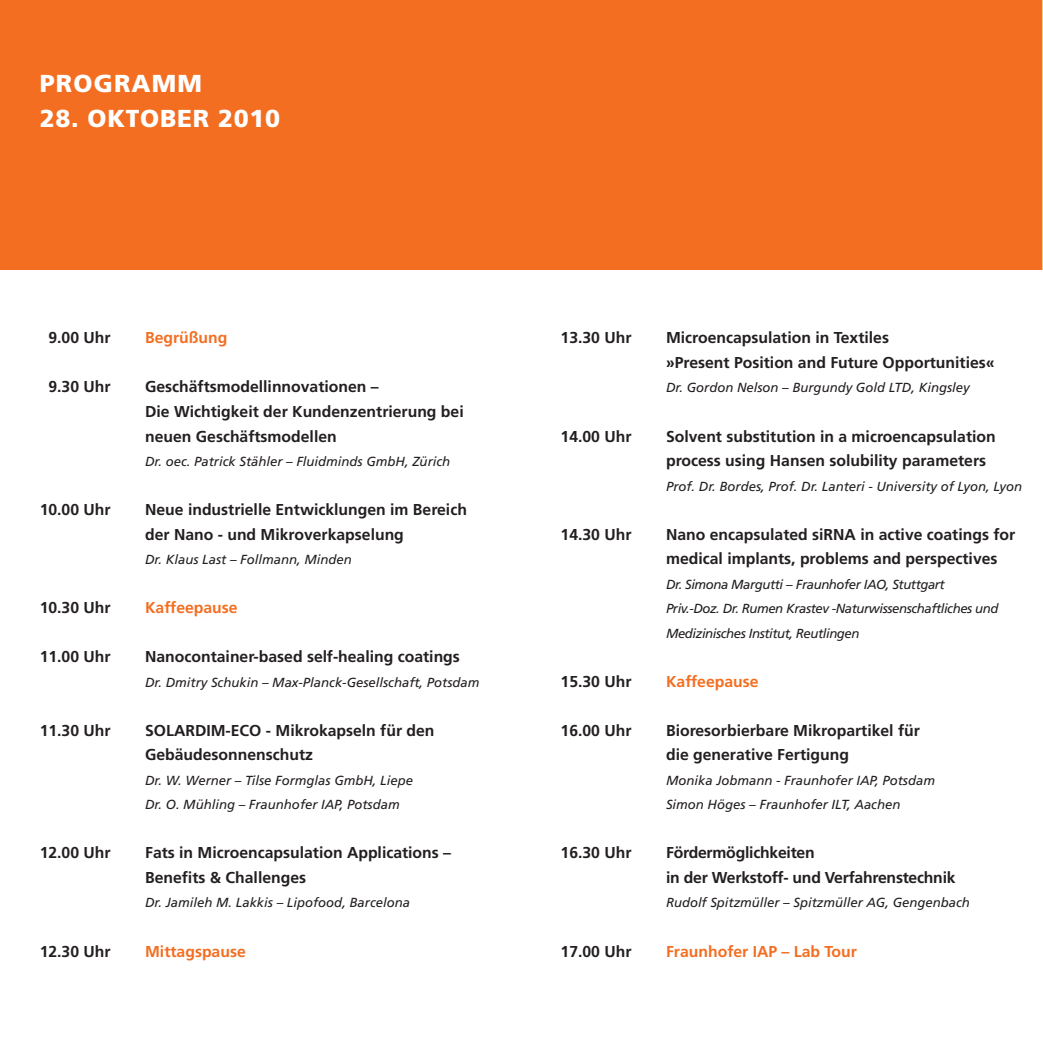
<style>
.page{position:relative;width:1043px;height:1042px;background:#fff}
.page>*{position:absolute;margin:0;border:0;box-sizing:border-box;transform-origin:0 0}
._03_Standardüberschr{font:900 24.5px "Frutiger LT Com";letter-spacing:.03em;color:#fff}
._03_Standardüberschr-2{font:900 24.5px "Frutiger LT Com";letter-spacing:.05em;color:#fff}
._06_Fließtext{font:700 15.75px/24.5px "Frutiger LT Com";color:#231f20}
._07_Zwischenüberschr{font:700 15.75px "Frutiger LT Com";color:#231f20}
._07_Zwischenüberschr-2{font:700 15.75px "Frutiger LT Com";color:#f36e21}
._06_Fließtext-2{font:italic 13.12px/24.5px "Frutiger LT Com";color:#231f20}
._05_Marginalie_Bildu{font:italic 13.12px "Frutiger LT Com";color:#231f20}
._06_Fließtext-3{font:italic 13.12px/24.5px "Frutiger LT Com";letter-spacing:-.03em;color:#231f20}
</style>
<div class="page">
<div style="left:0;top:0;width:1042px;height:270px;background:#f36e21"></div>
<hr style="left:1042px;top:0;width:1px;height:270px;background:#fdc689">
<p class="_03_Standardüberschr-2" style="left:40px;top:69px;width:164px">PROGRAMM</p>
<p class="_03_Standardüberschr" style="left:40px;top:104px;width:242px">28. OKTOBER 2010</p>
<p class="_07_Zwischenüberschr" style="left:48px;top:328px;width:64px">9.00 Uhr</p>
<p class="_07_Zwischenüberschr" style="left:48px;top:377px;width:64px">9.30 Uhr</p>
<p class="_07_Zwischenüberschr" style="left:40px;top:500px;width:72px">10.00 Uhr</p>
<p class="_07_Zwischenüberschr" style="left:40px;top:598px;width:72px">10.30 Uhr</p>
<p class="_07_Zwischenüberschr" style="left:40px;top:647px;width:72px">11.00 Uhr</p>
<p class="_07_Zwischenüberschr" style="left:40px;top:720px;width:72px">11.30 Uhr</p>
<p class="_07_Zwischenüberschr" style="left:40px;top:843px;width:72px">12.00 Uhr</p>
<p class="_07_Zwischenüberschr" style="left:40px;top:941px;width:72px">12.30 Uhr</p>
<p class="_07_Zwischenüberschr-2" style="left:145px;top:328px;width:84px">Begrüßung</p>
<p class="_06_Fließtext" style="left:145px;top:374px;width:320px">Geschäftsmodellinnovationen –<br>Die Wichtigkeit der Kundenzentrierung bei neuen Geschäftsmodellen</p>
<p class="_05_Marginalie_Bildu" style="left:145px;top:453px;width:307px">Dr. oec. Patrick Stähler – Fluidminds GmbH, Zürich</p>
<p class="_06_Fließtext" style="left:145px;top:497px;width:323px">Neue industrielle Entwicklungen im Bereich der Nano - und Mikroverkapselung</p>
<p class="_05_Marginalie_Bildu" style="left:145px;top:551px;width:208px">Dr. Klaus Last – Follmann, Minden</p>
<p class="_07_Zwischenüberschr-2" style="left:145px;top:598px;width:94px">Kaffeepause</p>
<p class="_06_Fließtext" style="left:145px;top:644px;width:316px">Nanocontainer-based self-healing coatings</p>
<p class="_06_Fließtext-2" style="left:145px;top:669px;width:336px">Dr. Dmitry Schukin – Max-Planck-Gesellschaft, Potsdam</p>
<p class="_06_Fließtext" style="left:145px;top:717px;width:291px">SOLARDIM-ECO - Mikrokapseln für den<br>Gebäudesonnenschutz</p>
<p class="_06_Fließtext-2" style="left:145px;top:767px;width:269px">Dr. W. Werner – Tilse Formglas GmbH, Liepe<br>Dr. O. Mühling – Fraunhofer IAP, Potsdam</p>
<p class="_06_Fließtext" style="left:145px;top:840px;width:307px">Fats in Microencapsulation Applications –<br>Benefits &amp; Challenges</p>
<p class="_06_Fließtext-2" style="left:145px;top:890px;width:267px">Dr. Jamileh M. Lakkis – Lipofood, Barcelona</p>
<p class="_07_Zwischenüberschr-2" style="left:145px;top:941px;width:102px">Mittagspause</p>
<p class="_07_Zwischenüberschr" style="left:561px;top:328px;width:72px">13.30 Uhr</p>
<p class="_07_Zwischenüberschr" style="left:561px;top:426px;width:72px">14.00 Uhr</p>
<p class="_07_Zwischenüberschr" style="left:561px;top:524px;width:72px">14.30 Uhr</p>
<p class="_07_Zwischenüberschr" style="left:561px;top:671px;width:72px">15.30 Uhr</p>
<p class="_07_Zwischenüberschr" style="left:561px;top:720px;width:72px">16.00 Uhr</p>
<p class="_07_Zwischenüberschr" style="left:561px;top:843px;width:72px">16.30 Uhr</p>
<p class="_07_Zwischenüberschr" style="left:561px;top:941px;width:72px">17.00 Uhr</p>
<p class="_06_Fließtext" style="left:666px;top:325px;width:330px">Microencapsulation in Textiles<br>»Present Position and Future Opportunities«</p>
<p class="_06_Fließtext-2" style="left:666px;top:375px;width:305px">Dr. Gordon Nelson – Burgundy Gold LTD, Kingsley</p>
<p class="_06_Fließtext" style="left:666px;top:423px;width:331px">Solvent substitution in a microencapsulation process using Hansen solubility parameters</p>
<p class="_06_Fließtext-2" style="left:666px;top:473px;width:357px">Prof. Dr. Bordes, Prof. Dr. Lanteri - University of Lyon, Lyon</p>
<p class="_06_Fließtext" style="left:666px;top:521px;width:351px">Nano encapsulated siRNA in active coatings for medical implants, problems and perspectives</p>
<p class="_06_Fließtext-3" style="left:666px;top:571px;width:280px">Dr. Simona Margutti – Fraunhofer IAO, Stuttgart</p>
<p class="_06_Fließtext-3" style="left:666px;top:596px;width:334px">Priv.-Doz. Dr. Rumen Krastev -Naturwissenschaftliches und<br>Medizinisches Institut, Reutlingen</p>
<p class="_07_Zwischenüberschr-2" style="left:666px;top:671px;width:94px">Kaffeepause</p>
<p class="_06_Fließtext" style="left:666px;top:717px;width:255px">Bioresorbierbare Mikropartikel für die generative Fertigung</p>
<p class="_05_Marginalie_Bildu" style="left:666px;top:772px;width:270px">Monika Jobmann - Fraunhofer IAP, Potsdam</p>
<p class="_05_Marginalie_Bildu" style="left:666px;top:796px;width:236px">Simon Höges – Fraunhofer ILT, Aachen</p>
<p class="_06_Fließtext" style="left:666px;top:840px;width:291px">Fördermöglichkeiten<br>in der Werkstoff- und Verfahrenstechnik</p>
<p class="_05_Marginalie_Bildu" style="left:666px;top:894px;width:305px">Rudolf Spitzmüller – Spitzmüller AG, Gengenbach</p>
<p class="_07_Zwischenüberschr-2" style="left:666px;top:941px;width:192px">Fraunhofer IAP – Lab Tour</p>
</div>
